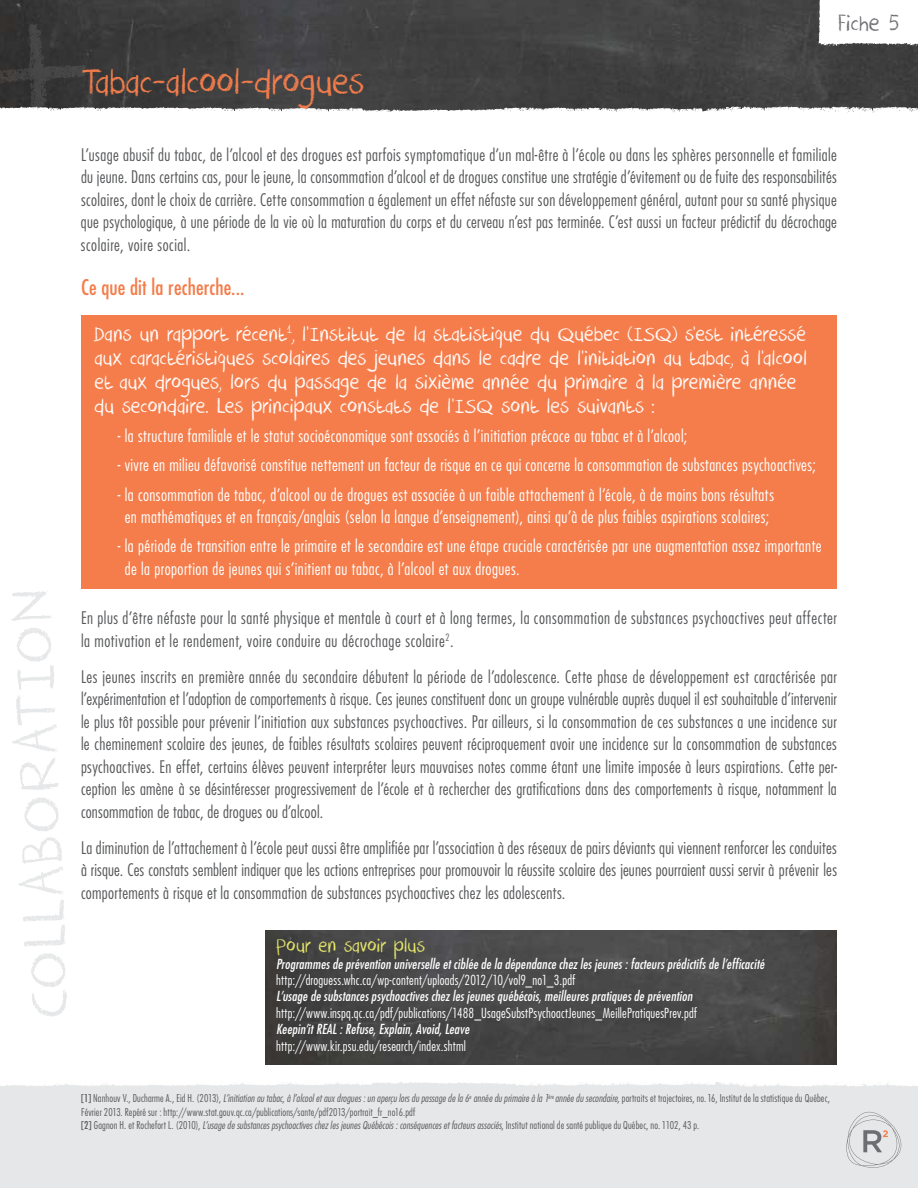
<style>
.page{position:relative;width:918px;height:1188px;background:#fff}
.page>*{position:absolute;margin:0;border:0;box-sizing:border-box;transform-origin:0 0}
.t1{font:64.5px "DK Crayon Crumble";color:#e6e7e8}
.t2{font:40.5px "DK Crayon Crumble";letter-spacing:-.005em;color:#f47d4b}
.t3{font:26.25px "DK Crayon Crumble";color:#6d6e71}
.t4{font:23.25px/24px "DK Crayon Crumble";letter-spacing:.005em;color:#fff}
.t5{font:21.75px "DK Crayon Crumble";letter-spacing:-.005em;color:#e9e96c}
.t6{font:condensed 21px "Futura";letter-spacing:.01em;color:#f47d4b}
.t7{font:300 condensed 16.8px/22.5px "Futura";letter-spacing:.03em;color:#58595b;text-align:justify}
.t8{font:300 condensed 16.8px/22.5px "Futura";letter-spacing:.025em;color:#fff;text-align:center}
.t9{font:italic condensed 13.5px "Futura";letter-spacing:.015em;color:#fff}
.t10{font:300 condensed 13.5px "Futura";letter-spacing:.015em;color:#fff}
.t11{font:300 condensed 10.5px/13.5px "Futura";letter-spacing:.015em;color:#58595b}
.s1{font-weight:400}
.s2{font-style:italic}
</style>
<div class="page">
<div style="left:0;top:1082px;width:918px;height:106px;background:#e6e7e8"></div>
<svg style="left:36px;top:1083px;width:11px;height:4px"></svg>
<svg style="left:71px;top:1083px;width:24px;height:3px"></svg>
<svg style="left:56px;top:1083px;width:9px;height:3px"></svg>
<svg style="left:104px;top:1083px;width:14px;height:3px"></svg>
<svg style="left:580px;top:1082px;width:132px;height:4px"></svg>
<svg style="left:327px;top:1082px;width:9px;height:3px"></svg>
<svg style="left:294px;top:1082px;width:24px;height:3px"></svg>
<svg style="left:499px;top:1082px;width:75px;height:4px"></svg>
<svg style="left:440px;top:1082px;width:9px;height:2px"></svg>
<svg style="left:280px;top:1082px;width:8px;height:3px"></svg>
<svg style="left:342px;top:1082px;width:25px;height:3px"></svg>
<svg style="left:386px;top:1082px;width:35px;height:2px"></svg>
<img style="left:0;top:0;width:918px;height:106px">
<svg style="left:86px;top:106px;width:832px;height:7px"></svg>
<svg style="left:846px;top:1112px;width:55px;height:56px;background:#d5d5d6"></svg>
<svg style="left:0;top:22px;width:86px;height:89px;background:#3e3e3e"></svg>
<svg style="left:818px;top:0;width:100px;height:47px"></svg>
<img style="left:266px;top:930px;width:571px;height:135px">
<div style="left:81px;top:315px;width:756px;height:273px;background:#f47d4b"></div>
<h3 class="t3" style="left:838px;top:8px;width:63px">Fiche 5</h3>
<h1 class="t1" style="left:10px;top:1021px;width:265px;rotate:-92deg">COLLABORATI</h1>
<h2 class="t2" style="left:81px;top:58px;width:285px">Tabac-alcool-drogues</h2>
<p class="t7" style="left:81px;top:143px;width:758px">L’usage abusif du tabac, de l’alcool et des drogues est parfois symptomatique d’un mal-être à l’école ou dans les sphères personnelle et familiale du jeune. Dans certains cas, pour le jeune, la consommation d’alcool et de drogues constitue une stratégie d’évitement ou de fuite des responsabilités scolaires, dont le choix de carrière. Cette consommation a également un effet néfaste sur son développement général, autant pour sa santé physique que psychologique, à une période de la vie où la maturation du corps et du cerveau n’est pas terminée. C’est aussi un facteur prédictif du décrochage scolaire, voire social.</p>
<p class="t6" style="left:81px;top:274px;width:165px">Ce que dit la recherche...</p>
<p class="t4" style="left:94px;top:323px;width:714px">Dans un rapport récent<sup>1</sup>, l’Institut de la statistique du Québec (ISQ) s’est intéressé aux caractéristiques scolaires des jeunes dans le cadre de l’initiation au tabac, à l’alcool et aux drogues, lors du passage de la sixième année du primaire à la première année du secondaire. Les principaux constats de l’ISQ</p>
<h3 class="t4" style="left:501px;top:395px;width:155px">sont les suivants :</h3>
<p class="t8" style="left:118px;top:424px;width:571px">- la structure familiale et le statut socioéconomique sont associés à l’initiation précoce au tabac et à l’alcool;</p>
<p class="t8" style="left:118px;top:454px;width:700px">- vivre en milieu défavorisé constitue nettement un facteur de risque en ce qui concerne la consommation de substances psychoactives;</p>
<p class="t8" style="left:118px;top:483px;width:658px">- la consommation de tabac, d’alcool ou de drogues est associée à un faible attachement à l’école, à de moins bons résultats en mathématiques et en français/anglais (selon la langue d’enseignement), ainsi qu’à de plus faibles aspirations scolaires;</p>
<p class="t8" style="left:125px;top:535px;width:698px;text-align:left;text-indent:-7px">- la période de transition entre le primaire et le secondaire est une étape cruciale caractérisée par une augmentation assez importante de la proportion de jeunes qui s’initient au tabac, à l’alcool et aux drogues.</p>
<p class="t7" style="left:81px;top:607px;width:758px">En plus d’être néfaste pour la santé physique et mentale à court et à long termes, la consommation de substances psychoactives peut affecter la motivation et le rendement, voire conduire au décrochage scolaire<sup>2</sup>.</p>
<p class="t7" style="left:81px;top:665px;width:758px">Les jeunes inscrits en première année du secondaire débutent la période de l’adolescence. Cette phase de développement est caractérisée par l’expérimentation et l’adoption de comportements à risque. Ces jeunes constituent donc un groupe vulnérable auprès duquel il est souhaitable d’intervenir le plus tôt possible pour prévenir l’initiation aux substances psychoactives. Par ailleurs, si la consommation de ces substances a une incidence sur le cheminement scolaire des jeunes, de faibles résultats scolaires peuvent réciproquement avoir une incidence sur la consommation de substances psychoactives. En effet, certains élèves peuvent interpréter leurs mauvaises notes comme étant une limite imposée à leurs aspirations. Cette per&shy;ception les amène à se désintéresser progressivement de l’école et à rechercher des gratifications dans des comportements à risque, notamment la consommation de tabac, de drogues ou d’alcool.</p>
<p class="t7" style="left:81px;top:836px;width:758px">La diminution de l’attachement à l’école peut aussi être amplifiée par l’association à des réseaux de pairs déviants qui viennent renforcer les conduites à risque. Ces constats semblent indiquer que les actions entreprises pour promouvoir la réussite scolaire des jeunes pourraient aussi servir à prévenir les comportements à risque et la consommation de substances psychoactives chez les adolescents.</p>
<p class="t5" style="left:276px;top:933px;width:150px">Pour en savoir plus</p>
<p class="t9" style="left:276px;top:955px;width:490px">Programmes de prévention universelle et ciblée de la dépendance chez les jeunes : facteurs prédictifs de l’efficacité</p>
<p class="t10" style="left:276px;top:972px;width:300px">http://droguess.whc.ca/wp-content/uploads/2012/10/vol9_no1_3.pdf</p>
<p class="t9" style="left:276px;top:988px;width:418px">L’usage de substances psychoactives chez les jeunes québécois, meilleures pratiques de prévention</p>
<p class="t10" style="left:276px;top:1005px;width:422px">http://www.inspq.qc.ca/pdf/publications/1488_UsageSubstPsychoactJeunes_MeillePratiquesPrev.pdf</p>
<p class="t9" style="left:276px;top:1021px;width:194px">Keepin’it REAL : Refuse, Explain, Avoid, Leave</p>
<p class="t10" style="left:276px;top:1038px;width:191px">http://www.kir.psu.edu/research/index.shtml</p>
<p class="t11" style="left:81px;top:1091px;width:750px"><span class="s1">[1]</span> Nanhouv V., Ducharme A., Eid H. (2013), <span class="s2">L’initiation au tabac, à l’alcool et aux drogues : un aperçu lors du passage de la 6</span><sup>e</sup> <span class="s2">année du primaire à la 1</span><sup>ère</sup> <span class="s2">année du secondaire,</span> portraits et trajectoires, no. 16, Institut de la statistique du Québec,<br>Février 2013. Repéré sur : http://www.stat.gouv.qc.ca/publications/sante/pdf2013/portrait_fr_no16.pdf<br><span class="s1">[2]</span> Gagnon H. et Rochefort L. (2010), <span class="s2">L’usage de substances psychoactives chez les jeunes Québécois : conséquences et facteurs associés</span>, Institut national de santé publique du Québec, no. 1102, 43 p.</p>
</div>
